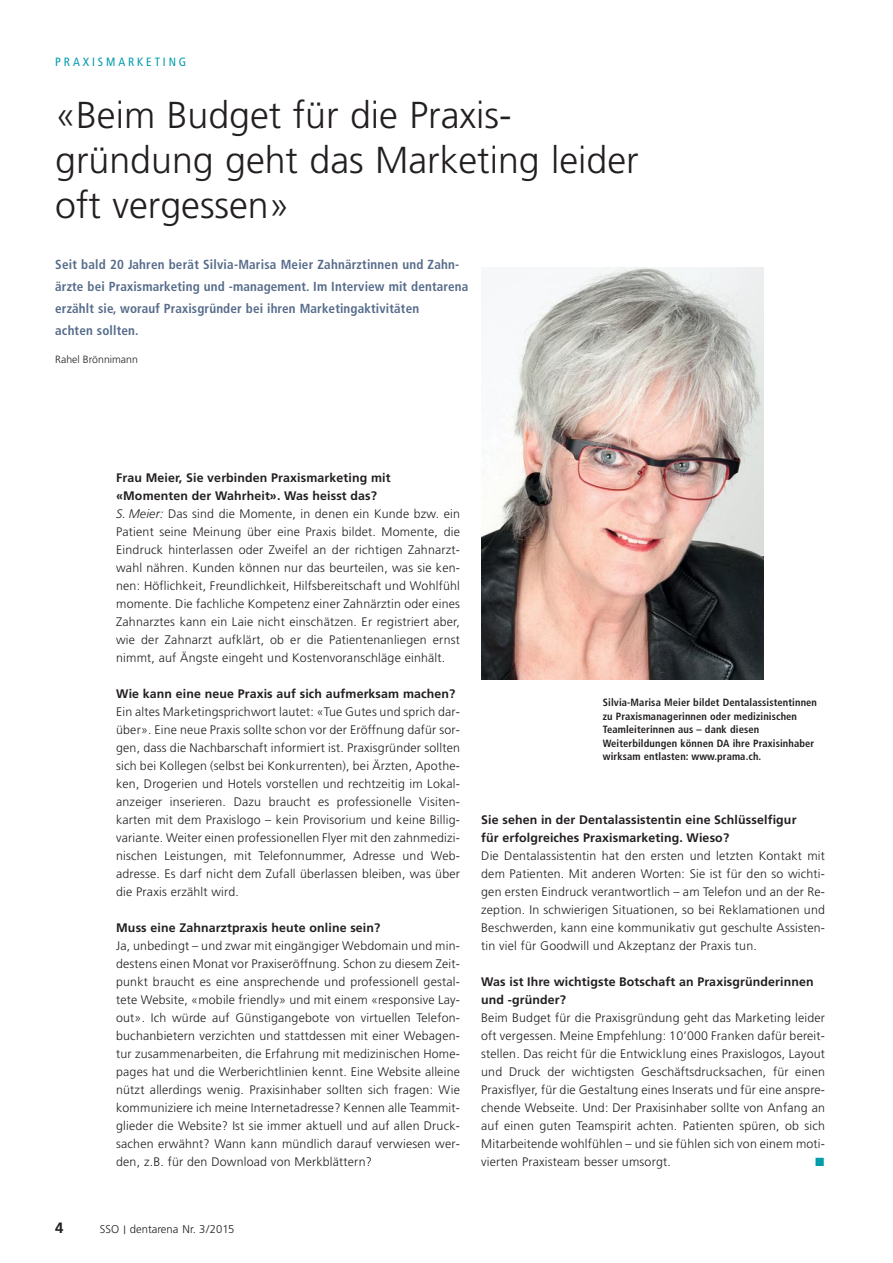
<style>
.page{position:relative;width:893px;height:1263px;background:#fff}
.page>*{position:absolute;margin:0;border:0;box-sizing:border-box;transform-origin:0 0}
.t1{font:300 37.5px/45px "Frutiger";color:#231f20}
.t2{font:700 15px "Frutiger";color:#231f20}
.t3{font:700 condensed 13.2px/21.8px "Frutiger";letter-spacing:.01em;color:#576c8b}
.t4{font:300 12.3px/18px "Frutiger";letter-spacing:.015em;color:#231f20;text-align:justify}
.t5{font:700 12.3px/18px "Frutiger";letter-spacing:.01em;color:#231f20}
.t6{font:condensed 12px "Frutiger";letter-spacing:.24em;color:#009cac}
.t7{font:12px "European Pi Three";color:#009cac}
.t8{font:300 11.25px "Frutiger";color:#231f20}
.t9{font:700 condensed 10.5px/13.5px "Frutiger";letter-spacing:.01em;color:#231f20}
.t10{font:300 10.5px "Frutiger";color:#231f20}
.s1{font-weight:700}
.s2{font-style:italic}
</style>
<div class="page">
<img style="left:481px;top:267px;width:282px;height:412px">
<p class="t6" style="left:55px;top:57px;width:133px">PRAXISMARKETING</p>
<h1 class="t1" style="left:55px;top:96px;width:585px">«Beim Budget für die Praxis&shy;gründung geht das Marketing leider oft vergessen»</h1>
<p class="t3" style="left:55px;top:255px;width:415px">Seit bald 20 Jahren berät Silvia-Marisa Meier Zahnärztinnen und Zahn&shy;ärzte bei Praxismarketing und -management. Im Interview mit dentarena erzählt sie, worauf Praxisgründer bei ihren Marketingaktivitäten<br>achten sollten.</p>
<p class="t10" style="left:55px;top:355px;width:84px">Rahel Brönnimann</p>
<p class="t4" style="left:116px;top:470px;width:345px;text-align:left"><span class="s1">Frau Meier, Sie verbinden Praxismarketing mit «Momenten der Wahrheit». Was heisst das?<br></span><span class="s2">S. Meier:</span> Das sind die Momente, in denen ein Kunde bzw. ein Patient seine Meinung über eine Praxis bildet. Momente, die Eindruck hinterlassen oder Zweifel an der richtigen Zahnarzt&shy;wahl nähren. Kunden können nur das beurteilen, was sie ken&shy;nen: Höflichkeit, Freundlichkeit, Hilfsbereitschaft und Wohlfühl momente. Die fachliche Kompetenz einer Zahnärztin oder eines Zahnarztes kann ein Laie nicht einschätzen. Er registriert aber, wie der Zahnarzt aufklärt, ob er die Patientenanliegen ernst nimmt, auf Ängste eingeht und Kostenvoranschläge einhält.</p>
<p class="t5" style="left:116px;top:686px;width:341px">Wie kann eine neue Praxis auf sich aufmerksam machen?</p>
<p class="t4" style="left:116px;top:704px;width:345px">Ein altes Marketingsprichwort lautet: «Tue Gutes und sprich dar&shy;über». Eine neue Praxis sollte schon vor der Eröffnung dafür sor&shy;gen, dass die Nachbarschaft informiert ist. Praxisgründer sollten sich bei Kollegen (selbst bei Konkurrenten), bei Ärzten, Apothe&shy;ken, Drogerien und Hotels vorstellen und rechtzeitig im Lokal&shy;anzeiger inserieren. Dazu braucht es professionelle Visiten&shy;karten mit dem Praxislogo – kein Provisorium und keine Billig&shy;variante. Weiter einen professionellen Flyer mit den zahnmedizi&shy;nischen Leistungen, mit Telefonnummer, Adresse und Web&shy;adresse. Es darf nicht dem Zufall überlassen bleiben, was über die Praxis erzählt wird.</p>
<p class="t5" style="left:116px;top:920px;width:266px">Muss eine Zahnarztpraxis heute online sein?</p>
<p class="t4" style="left:116px;top:938px;width:345px">Ja, unbedingt – und zwar mit eingängiger Webdomain und min&shy;destens einen Monat vor Praxiseröffnung. Schon zu diesem Zeit&shy;punkt braucht es eine ansprechende und professionell gestal&shy;tete Website, «mobile friendly» und mit einem «responsive Lay&shy;out». Ich würde auf Günstigangebote von virtuellen Telefon&shy;buchanbietern verzichten und stattdessen mit einer Webagen&shy;tur zusammenarbeiten, die Erfahrung mit medizinischen Home&shy;pages hat und die Werberichtlinien kennt. Eine Website alleine nützt allerdings wenig. Praxisinhaber sollten sich fragen: Wie kommuniziere ich meine Internetadresse? Kennen alle Teammit&shy;glieder die Website? Ist sie immer aktuell und auf allen Druck&shy;sachen erwähnt? Wann kann mündlich darauf verwiesen wer&shy;den, z.B. für den Download von Merkblättern?</p>
<p class="t9" style="left:603px;top:696px;width:216px">Silvia-Marisa Meier bildet Dentalassistentinnen zu Praxismanagerinnen oder medizinischen Teamleiterinnen aus – dank diesen Weiterbildungen können DA ihre Praxisinhaber wirksam entlasten: www.prama.ch.</p>
<p class="t5" style="left:481px;top:812px;width:317px">Sie sehen in der Dentalassistentin eine Schlüsselfigur für erfolgreiches Praxismarketing. Wieso?</p>
<p class="t4" style="left:481px;top:848px;width:345px">Die Dentalassistentin hat den ersten und letzten Kontakt mit dem Patienten. Mit anderen Worten: Sie ist für den so wichti&shy;gen ersten Eindruck verantwortlich – am Telefon und an der Re&shy;zeption. In schwierigen Situationen, so bei Reklamationen und Beschwerden, kann eine kommunikativ gut geschulte Assisten&shy;tin viel für Goodwill und Akzeptanz der Praxis tun.</p>
<p class="t5" style="left:481px;top:974px;width:334px">Was ist Ihre wichtigste Botschaft an Praxisgründerinnen und -gründer?</p>
<p class="t4" style="left:481px;top:1010px;width:345px">Beim Budget für die Praxisgründung geht das Marketing leider oft vergessen. Meine Empfehlung: 10’000 Franken dafür bereit&shy;stellen. Das reicht für die Entwicklung eines Praxislogos, Layout und Druck der wichtigsten Geschäftsdrucksachen, für einen Praxisflyer, für die Gestaltung eines Inserats und für eine anspre&shy;chende Webseite. Und: Der Praxisinhaber sollte von Anfang an auf einen guten Teamspirit achten. Patienten spüren, ob sich Mitarbeitende wohlfühlen – und sie fühlen sich von einem moti&shy;vierten Praxisteam besser umsorgt.</p>
<p class="t7" style="left:815px;top:1154px;width:12px">-</p>
<p class="t2" style="left:55px;top:1222px;width:10px">4</p>
<p class="t8" style="left:100px;top:1225px;width:136px">SSO | dentarena Nr. 3/2015</p>
</div>
